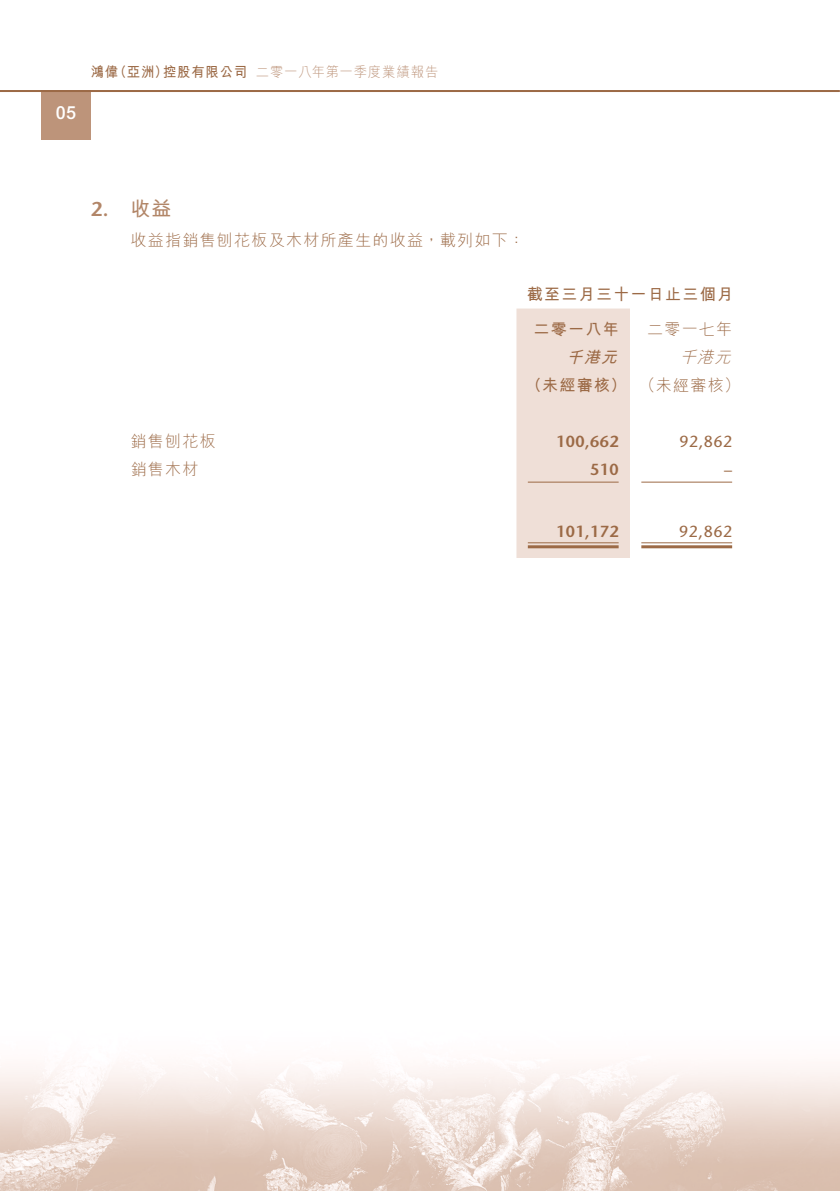
<style>
.page{position:relative;width:840px;height:1191px;background:#fff}
.page>*{position:absolute;margin:0;border:0;box-sizing:border-box;transform-origin:0 0}
.t1{font:700 20px "M Hei HK";color:#b28668}
.t2{font:600 20px "Stone Sans Std";color:#b28668}
.t3{font:500 18px "Arial MT Std";color:#fff}
.t4{font:300 16px "M Hei HK";letter-spacing:.08em;color:#9c6a46}
.t5{font:700 16px/28px "M Hei HK";letter-spacing:.08em;color:#9c6a46}
.t6{font:600 16px "Stone Sans Std";letter-spacing:.03em;color:#9c6a46}
.t7{font:500 16px "Stone Sans Std";letter-spacing:.03em;color:#9c6a46}
.t8{font:italic 300 16px "M Hei HK";color:#9c6a46}
.t9{font:300 14px "M Hei HK";letter-spacing:.065em;color:#bd947a;scale:.95 1}
.t10{font:700 14px "M Hei HK";letter-spacing:.065em;color:#9c6a46;scale:.95 1}
.s1{font-style:italic}
.s2{font-weight:300}
</style>
<div class="page">
<div style="left:41px;top:90px;width:50px;height:50px;background:#bd947a"></div>
<hr style="left:0;top:90px;width:839px;height:2px;background:#9c6a46">
<img style="left:0;top:1066px;width:838px;height:125px">
<div style="left:516px;top:308px;width:113px;height:250px;background:#efdfd7"></div>
<hr style="left:527px;top:481px;width:91px;height:1px;background:#9c6a46">
<hr style="left:641px;top:481px;width:90px;height:1px;background:#9c6a46">
<hr style="left:527px;top:542px;width:91px;height:1px;background:#9c6a46">
<hr style="left:527px;top:545px;width:91px;height:3px;background:#9c6a46">
<hr style="left:641px;top:542px;width:90px;height:1px;background:#9c6a46">
<hr style="left:641px;top:545px;width:90px;height:3px;background:#9c6a46">
<p class="t3" style="left:56px;top:102px;width:22px">05</p>
<p class="t10" style="left:91px;top:62px;width:30px">鴻偉</p>
<p class="t10" style="left:163px;top:62px;width:90px">控股有限公司</p>
<p class="t10" style="left:113px;top:62px;width:59px">（亞洲）</p>
<p class="t9" style="left:256px;top:62px;width:193px">二零一八年第一季度業績報告</p>
<p class="t2" style="left:91px;top:197px;width:19px">2.</p>
<p class="t1" style="left:130px;top:194px;width:42px">收益</p>
<p class="t4" style="left:130px;top:229px;width:395px">收益指銷售刨花板及木材所產生的收益，載列如下：</p>
<p class="t5" style="left:526px;top:279px;width:207px">截至三月三十一日止三個月</p>
<p class="t4" style="left:646px;top:317px;width:87px">二零一七年</p>
<p class="t5" style="left:533px;top:313px;width:87px">二零一八年</p>
<p class="t8" style="left:679px;top:345px;width:58px">千港元</p>
<p class="t5" style="left:525px;top:341px;width:216px;text-indent:41px"><span class="s1">千港元<br></span>（未經審核） <span class="s2">（未經審核(</span></p>
<p class="t4" style="left:130px;top:429px;width:87px">銷售刨花板</p>
<p class="t4" style="left:131px;top:457px;width:69px">銷售木材</p>
<p class="t6" style="left:556px;top:431px;width:64px">100,662</p>
<p class="t6" style="left:590px;top:459px;width:30px">510</p>
<p class="t7" style="left:679px;top:431px;width:54px">92,862</p>
<p class="t7" style="left:723px;top:459px;width:9px">–</p>
<p class="t6" style="left:556px;top:521px;width:64px">101,172</p>
<p class="t7" style="left:679px;top:521px;width:54px">92,862</p>
</div>
